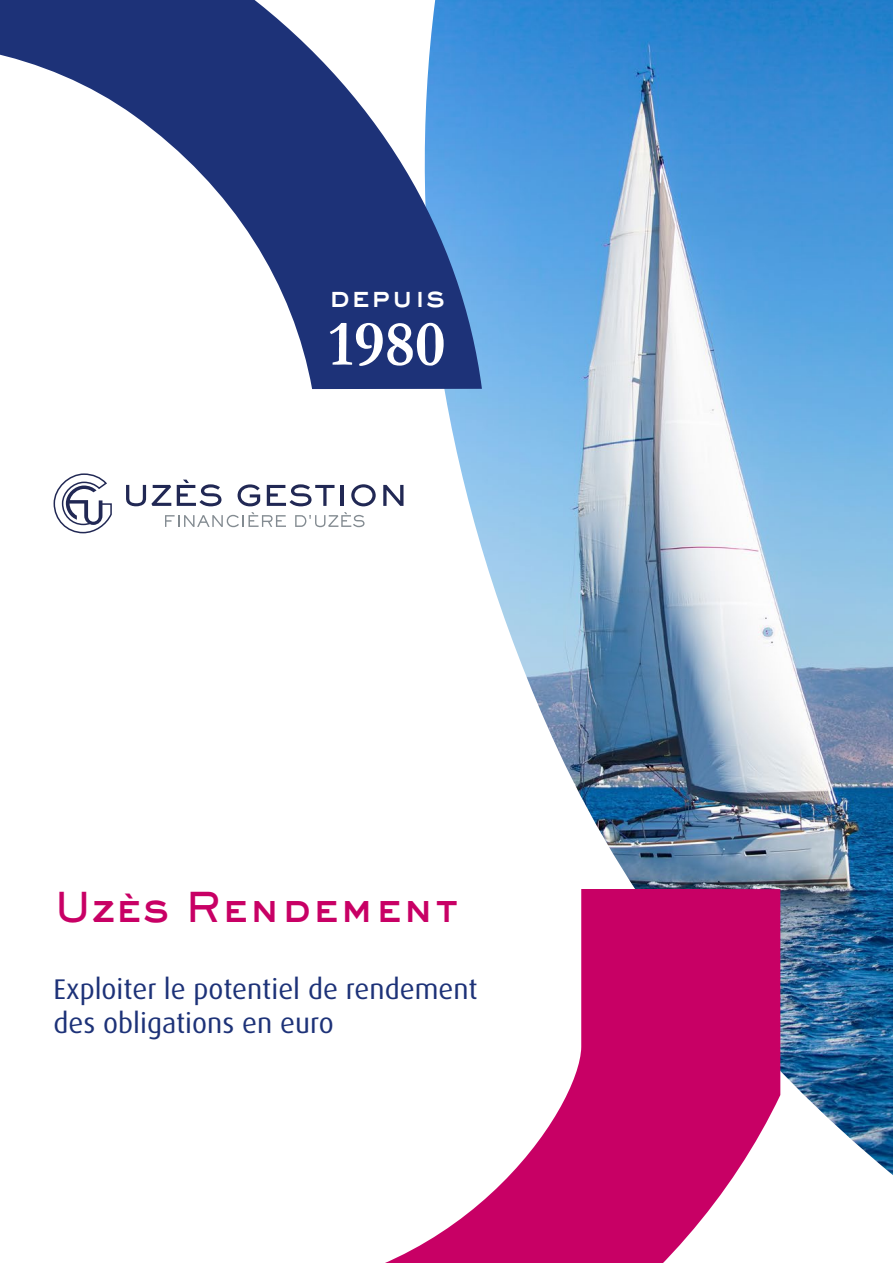
<style>
.page{position:relative;width:893px;height:1263px;background:#fff}
.page>*{position:absolute;margin:0;border:0;box-sizing:border-box;transform-origin:0 0}
.t1{font:700 65.1px "Garamond";color:#fff}
.t2{font:800 40.5px "Sackers Gothic Std";color:#c80065}
.t3{font:800 29.1px "Sackers Gothic Std";color:#fff}
.t4{font:28.5px/34.2px "Dax Pro";color:#1d3278}
</style>
<div class="page">
<img style="left:449px;top:0;width:444px;height:1175px">
<svg style="left:0;top:0;width:482px;height:414px"></svg>
<svg style="left:385px;top:889px;width:395px;height:374px;fill:#c80065"></svg>
<svg style="left:53px;top:473px;width:59px;height:61px"></svg>
<svg style="left:126px;top:485px;width:45px;height:21px"></svg>
<svg style="left:177px;top:480px;width:44px;height:26px"></svg>
<svg style="left:238px;top:484px;width:22px;height:22px"></svg>
<svg style="left:267px;top:484px;width:68px;height:22px"></svg>
<hr style="left:341px;top:485px;width:3px;height:21px;background:#212854">
<svg style="left:351px;top:484px;width:25px;height:22px"></svg>
<svg style="left:383px;top:485px;width:20px;height:21px"></svg>
<svg style="left:165px;top:512px;width:121px;height:15px"></svg>
<svg style="left:295px;top:512px;width:70px;height:15px"></svg>
<p class="t3" style="left:328px;top:276px;width:119px">depuis</p>
<h1 class="t1" style="left:328px;top:300px;width:119px">1980</h1>
<h2 class="t2" style="left:54px;top:880px;width:407px">Uzès Rendement</h2>
<p class="t4" style="left:54px;top:972px;width:426px">Exploiter le potentiel de rendement des obligations en euro</p>
</div>
